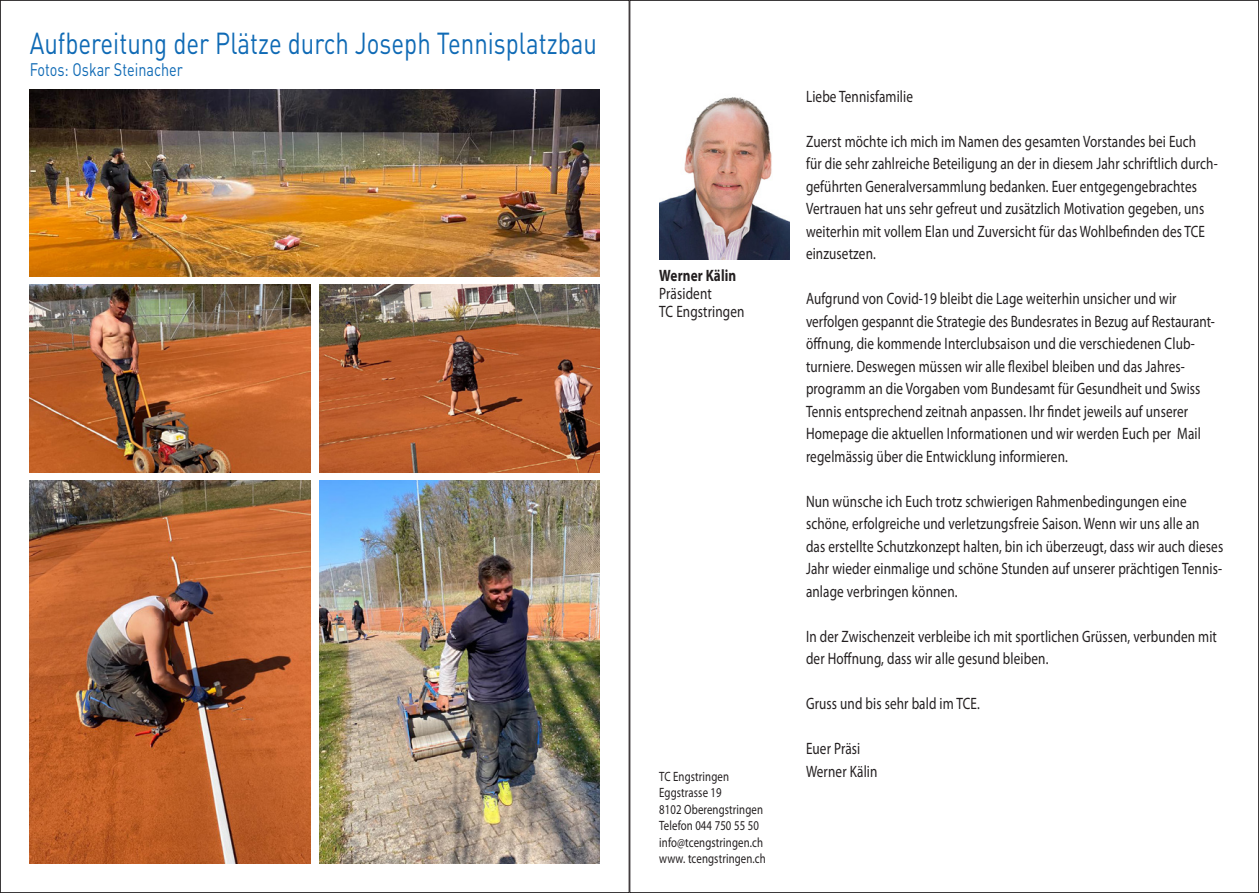
<style>
.page{position:relative;width:1259px;height:893px;background:#fff}
.page>*{position:absolute;margin:0;border:0;box-sizing:border-box;transform-origin:0 0}
.t1{font:30px "DIN";color:#0f6ab5;scale:.8 1}
.t2{font:18px "DIN";color:#0f6ab5;scale:.8 1}
.t3{font:16.5px/22.5px "Myriad Pro";letter-spacing:.01em;color:#231f20;scale:.8 1}
.t4{font:700 16.5px "Myriad Pro";letter-spacing:.01em;color:#231f20;scale:.8 1}
.t5{font:13.5px/16.5px "Myriad Pro";letter-spacing:.01em;color:#231f20;scale:.8 1}
</style>
<div class="page">
<img style="left:659px;top:97px;width:130px;height:162px">
<img style="left:30px;top:480px;width:280px;height:383px">
<img style="left:30px;top:285px;width:280px;height:187px">
<img style="left:30px;top:89px;width:570px;height:187px">
<img style="left:319px;top:285px;width:281px;height:187px">
<img style="left:319px;top:480px;width:281px;height:383px">
<h1 class="t1" style="left:30px;top:25px;width:710px">Aufbereitung der Plätze durch Joseph Tennisplatzbau</h1>
<p class="t2" style="left:30px;top:59px;width:193px">Fotos: Oskar Steinacher</p>
<p class="t4" style="left:659px;top:265px;width:98px">Werner Kälin</p>
<p class="t3" style="left:659px;top:285px;width:108px;line-height:18px">Präsident<br>TC Engstringen</p>
<p class="t5" style="left:659px;top:768px;width:135px">TC Engstringen<br>Eggstrasse 19<br>8102 Oberengstringen<br>Telefon 044 750 55 50 info@tcengstringen.ch www. tcengstringen.ch</p>
<p class="t3" style="left:806px;top:85px;width:135px">Liebe Tennisfamilie</p>
<p class="t3" style="left:806px;top:130px;width:516px">Zuerst möchte ich mich im Namen des gesamten Vorstandes bei Euch<br>für die sehr zahlreiche Beteiligung an der in diesem Jahr schriftlich durch&shy;geführten Generalversammlung bedanken. Euer entgegengebrachtes Vertrauen hat uns sehr gefreut und zusätzlich Motivation gegeben, uns weiterhin mit vollem Elan und Zuversicht für das Wohlbefinden des TCE einzusetzen.</p>
<p class="t3" style="left:806px;top:287px;width:513px">Aufgrund von Covid-19 bleibt die Lage weiterhin unsicher und wir verfolgen gespannt die Strategie des Bundesrates in Bezug auf Restaurant&shy;öffnung, die kommende Interclubsaison und die verschiedenen Club&shy;turniere. Deswegen müssen wir alle flexibel bleiben und das Jahres&shy;programm an die Vorgaben vom Bundesamt für Gesundheit und Swiss Tennis entsprechend zeitnah anpassen. Ihr findet jeweils auf unserer Homepage die aktuellen Informationen und wir werden Euch per Mail regelmässig über die Entwicklung informieren.</p>
<p class="t3" style="left:806px;top:490px;width:523px">Nun wünsche ich Euch trotz schwierigen Rahmenbedingungen eine schöne, erfolgreiche und verletzungsfreie Saison. Wenn wir uns alle an<br>das erstellte Schutzkonzept halten, bin ich überzeugt, dass wir auch dieses Jahr wieder einmalige und schöne Stunden auf unserer prächtigen Tennis&shy;anlage verbringen können.</p>
<p class="t3" style="left:806px;top:625px;width:515px">In der Zwischenzeit verbleibe ich mit sportlichen Grüssen, verbunden mit der Hoffnung, dass wir alle gesund bleiben.</p>
<p class="t3" style="left:806px;top:692px;width:219px">Gruss und bis sehr bald im TCE.</p>
<p class="t3" style="left:806px;top:737px;width:91px">Euer Präsi<br>Werner Kälin</p>
</div>
